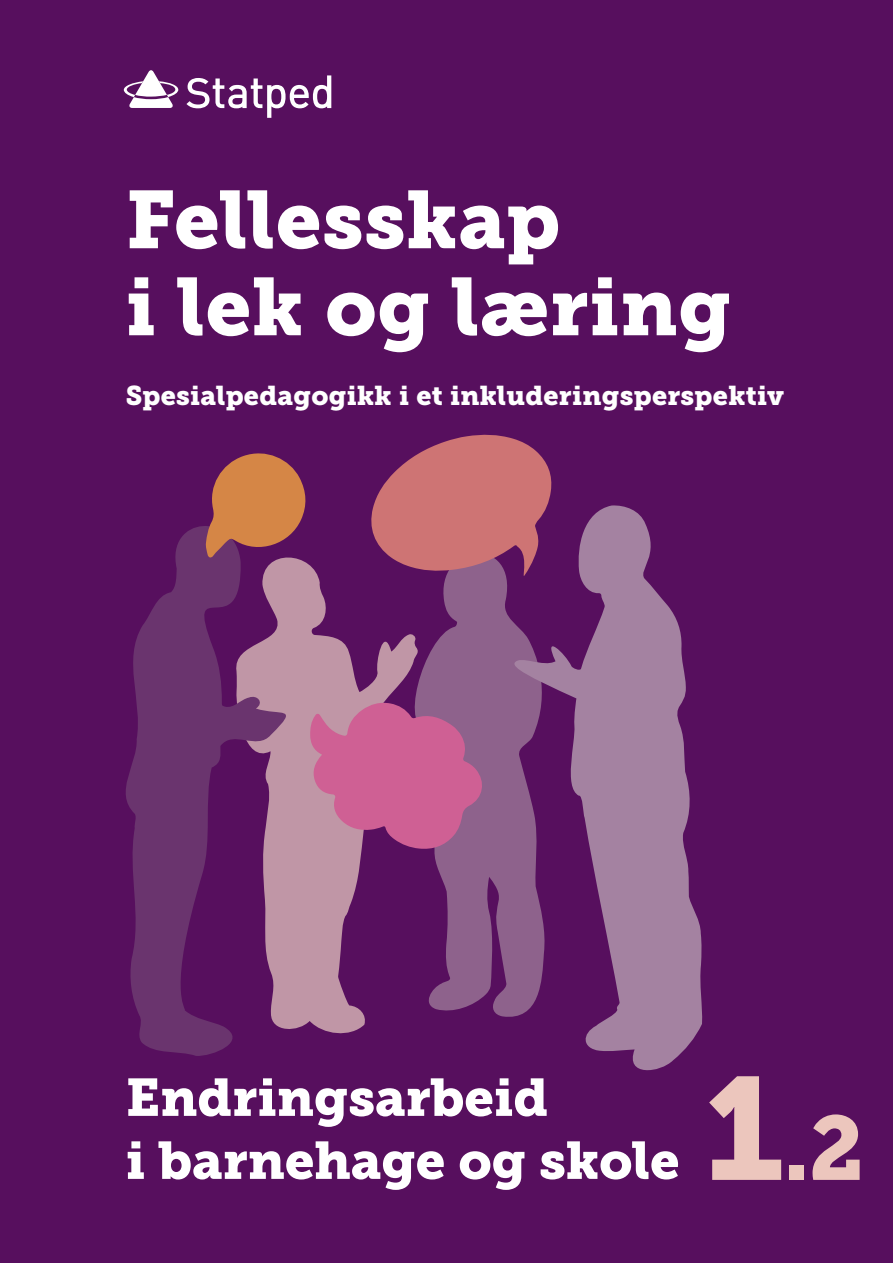
<style>
.page{position:relative;width:893px;height:1263px;background:#570f5e}
.page>*{position:absolute;margin:0;border:0;box-sizing:border-box;transform-origin:0 0}
.H2_Mellomtittel{font:90px "Museo Slab 900";color:#ecc6bd}
.Tittel{font:81px/87px "Museo Slab 900";letter-spacing:.01em;color:#fff}
.H1_Hovedtittel{font:52.5px/63px "Museo Slab 900";color:#fff}
.Tittel-2{font:27px "Museo Slab 900";letter-spacing:.01em;color:#fff}
.s1{font-size:144.9px}
</style>
<div class="page">
<svg style="left:124px;top:70px;width:54px;height:38px"></svg>
<svg style="left:186px;top:75px;width:145px;height:43px"></svg>
<svg style="left:301px;top:560px;width:94px;height:474px"></svg>
<svg style="left:126px;top:526px;width:175px;height:530px"></svg>
<svg style="left:395px;top:577px;width:117px;height:440px;fill:#8e628c"></svg>
<svg style="left:512px;top:505px;width:190px;height:565px"></svg>
<svg style="left:368px;top:435px;width:185px;height:142px"></svg>
<svg style="left:310px;top:701px;width:176px;height:149px;background:#be6593"></svg>
<svg style="left:205px;top:453px;width:101px;height:105px"></svg>
<h1 class="Tittel" style="left:126px;top:177px;width:607px">Fellesskap<br>i lek og læring</h1>
<h1 class="Tittel-2" style="left:126px;top:380px;width:660px">Spesialpedagogikk i et inkluderingsperspektiv</h1>
<h1 class="H1_Hovedtittel" style="left:126px;top:1066px;width:555px">Endringsarbeid<br>i barnehage og skole</h1>
<h2 class="H2_Mellomtittel" style="left:705px;top:1096px;width:160px"><span class="s1">1</span>.2</h2>
</div>
